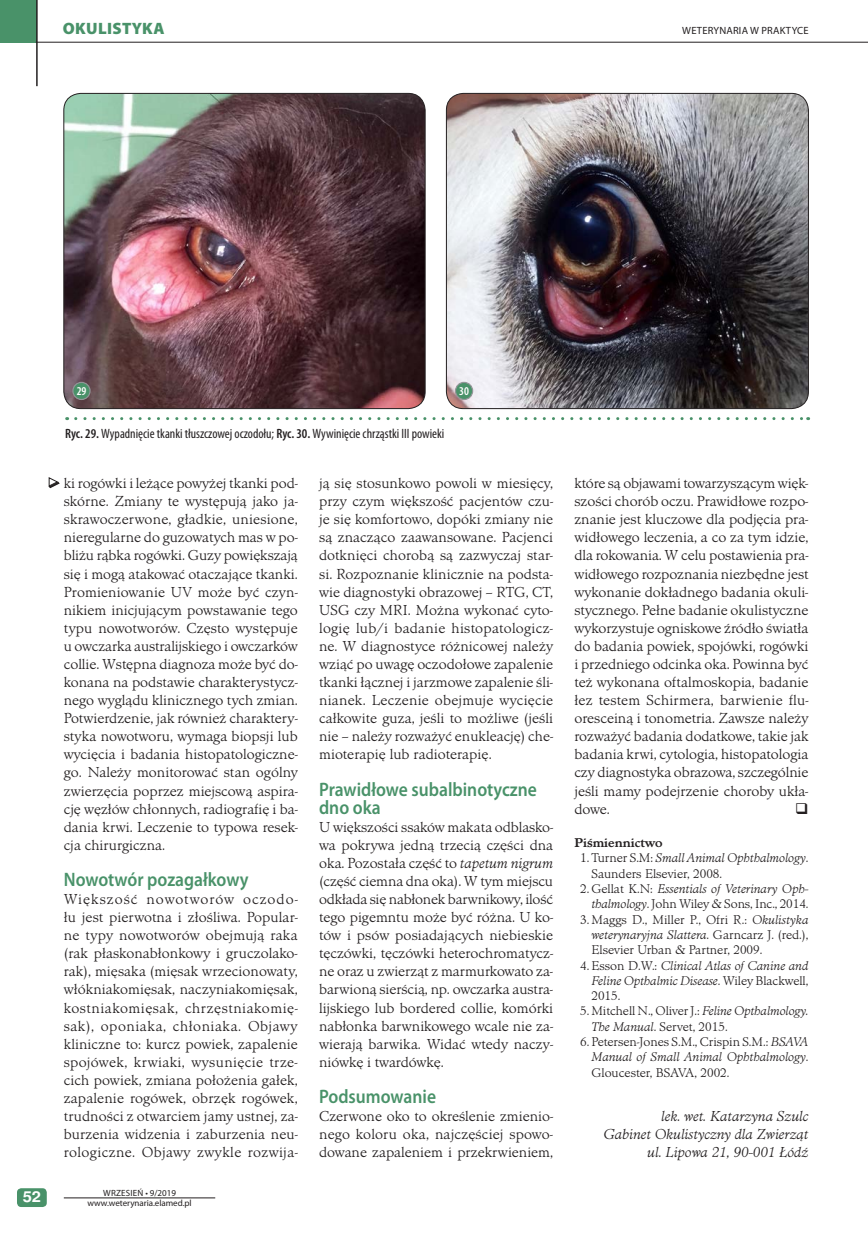
<style>
.page{position:relative;width:868px;height:1234px;background:#fff}
.page>*{position:absolute;margin:0;border:0;box-sizing:border-box;transform-origin:0 0}
.t1{font:600 19.5px/18.1px "Myriad Pro";color:#499269;scale:.9 1}
.t2{font:900 16.5px "Myriad Pro";letter-spacing:.02em;color:#499269}
.t3{font:300 15px/18px "Minister TCE";color:#231f20;text-align:justify}
.t4{font:italic 300 15px/18px "Minister TCE";color:#231f20;text-align:right}
.t5{font:700 15px "Nimbus San LCE";color:#fff;scale:1.1 1}
.t6{font:condensed 13.5px "Myriad Pro";color:#231f20}
.t7{font:300 13.2px/15.3px "Minister TCE";color:#231f20;text-align:justify}
.t8{font:italic 300 13.2px/15.3px "Minister TCE";letter-spacing:-.005em;color:#231f20;text-align:justify}
.t9{font:700 13.2px "Minister TCE";color:#231f20}
.t10{font:600 condensed 12px "Myriad Pro";color:#fff}
.t11{font:10.5px "Myriad Pro";letter-spacing:.02em;color:#231f20}
.t12{font:9px "Myriad Pro";letter-spacing:-.005em;color:#231f20}
.t13{font:9px "Myriad Pro";letter-spacing:.02em;color:#231f20}
.s1{font-weight:600}
.s2{font-style:italic}
.s3{font-style:normal}
</style>
<div class="page">
<div style="left:0;top:0;width:37px;height:42px;background:#499269"></div>
<hr style="left:36px;top:0;width:2px;height:86px;background:#231f20">
<hr style="left:36px;top:42px;width:831px;height:1px;background:#231f20">
<div style="left:17px;top:1187px;width:30px;height:19px;background:#499269;border-radius:4px"></div>
<hr style="left:64px;top:1197px;width:151px;height:1px;background:#231f20">
<img style="left:64px;top:93px;width:361px;height:315px">
<div style="left:63px;top:93px;width:362px;height:316px;border:1px solid #231f20;border-radius:17px"></div>
<img style="left:446px;top:93px;width:362px;height:315px">
<div style="left:446px;top:93px;width:362px;height:316px;border:1px solid #231f20;border-radius:17px"></div>
<svg style="left:76px;top:417px;width:732px;height:3px"></svg>
<div style="left:73px;top:382px;width:17px;height:17px;background:#499269;border-radius:50%"></div>
<div style="left:72px;top:382px;width:19px;height:18px;border:1px solid #939598;border-radius:50%"></div>
<div style="left:455px;top:382px;width:17px;height:17px;background:#499269;border-radius:50%"></div>
<div style="left:455px;top:382px;width:18px;height:18px;border:1px solid #939598;border-radius:50%"></div>
<svg style="left:48px;top:477px;width:11px;height:10px"></svg>
<svg style="left:49px;top:482px;width:10px;height:5px"></svg>
<div style="left:49px;top:482px;width:10px;height:6px;border:1px solid #231f20"></div>
<p class="t2" style="left:63px;top:19px;width:103px">OKULISTYKA</p>
<p class="t11" style="left:682px;top:25px;width:128px">WETERYNARIA W PRAKTYCE</p>
<p class="t5" style="left:23px;top:1187px;width:18px">52</p>
<p class="t10" style="left:77px;top:384px;width:11px">29</p>
<p class="t10" style="left:459px;top:384px;width:11px">30</p>
<p class="t6" style="left:65px;top:426px;width:380px"><span class="s1">Ryc. 29.</span> Wypadnięcie tkanki tłuszczowej oczodołu; <span class="s1">Ryc. 30.</span> Wywinięcie chrząstki III powieki</p>
<p class="t3" style="left:64px;top:474px;width:235px">ki rogówki i leżące powyżej tkanki pod&shy;skórne. Zmiany te występują jako ja&shy;skrawoczerwone, gładkie, uniesione, nieregularne do guzowatych mas w po&shy;bliżu rąbka rogówki. Guzy powiększają się i mogą atakować otaczające tkanki.<br>Promieniowanie UV może być czyn&shy;nikiem inicjującym powstawanie tego typu nowotworów. Często występuje u owczarka australijskiego i owczarków collie. Wstępna diagnoza może być do&shy;konana na podstawie charakterystycz&shy;nego wyglądu klinicznego tych zmian.<br>Potwierdzenie, jak również charaktery&shy;styka nowotworu, wymaga biopsji lub wycięcia i badania histopatologiczne&shy;go. Należy monitorować stan ogólny zwierzęcia poprzez miejscową aspira&shy;cję węzłów chłonnych, radiografię i ba&shy;dania krwi. Leczenie to typowa resek&shy;cja chirurgiczna.</p>
<h1 class="t1" style="left:64px;top:870px;width:207px">Nowotwór pozagałkowy</h1>
<p class="t3" style="left:64px;top:890px;width:235px">Większość nowotworów oczodo&shy;łu jest pierwotna i złośliwa. Popular&shy;ne typy nowotworów obejmują raka (rak płaskonabłonkowy i gruczolako&shy;rak), mięsaka (mięsak wrzecionowaty, włókniakomięsak, naczyniakomięsak, kostniakomięsak, chrzęstniakomię&shy;sak), oponiaka, chłoniaka. Objawy kliniczne to: kurcz powiek, zapalenie spojówek, krwiaki, wysunięcie trze&shy;cich powiek, zmiana położenia gałek, zapalenie rogówek, obrzęk rogówek, trudności z otwarciem jamy ustnej, za&shy;burzenia widzenia i zaburzenia neu&shy;rologiczne. Objawy zwykle rozwija-</p>
<p class="t13" style="left:103px;top:1187px;width:74px">WRZESIEŃ • 9/2019</p>
<p class="t12" style="left:87px;top:1197px;width:106px">www.weterynaria.elamed.pl</p>
<p class="t3" style="left:319px;top:474px;width:236px">ją się stosunkowo powoli w miesięcy, przy czym większość pacjentów czu&shy;je się komfortowo, dopóki zmiany nie są znacząco zaawansowane. Pacjenci dotknięci chorobą są zazwyczaj star&shy;si. Rozpoznanie klinicznie na podsta&shy;wie diagnostyki obrazowej – RTG, CT, USG czy MRI. Można wykonać cyto&shy;logię lub/i badanie histopatologicz&shy;ne. W diagnostyce różnicowej należy wziąć po uwagę oczodołowe zapalenie tkanki łącznej i jarzmowe zapalenie śli&shy;nianek. Leczenie obejmuje wycięcie całkowite guza, jeśli to możliwe (jeśli nie – należy rozważyć enukleację) che&shy;mioterapię lub radioterapię.</p>
<h1 class="t1" style="left:319px;top:780px;width:243px">Prawidłowe subalbinotyczne dno oka</h1>
<p class="t3" style="left:319px;top:817px;width:235px">U większości ssaków makata odblasko&shy;wa pokrywa jedną trzecią części dna oka. Pozostała część to <span class="s2">tapetum nigrum </span>(część ciemna dna oka). W tym miejscu odkłada się nabłonek barwnikowy, ilość tego pigemntu może być różna. U ko&shy;tów i psów posiadających niebieskie tęczówki, tęczówki heterochromatycz&shy;ne oraz u zwierząt z marmurkowato za&shy;barwioną sierścią, np. owczarka austra&shy;lijskiego lub bordered collie, komórki nabłonka barwnikowego wcale nie za&shy;wierają barwika. Widać wtedy naczy&shy;niówkę i twardówkę.</p>
<h1 class="t1" style="left:319px;top:1087px;width:131px">Podsumowanie</h1>
<p class="t3" style="left:319px;top:1107px;width:235px">Czerwone oko to określenie zmienio&shy;nego koloru oka, najczęściej spowo&shy;dowane zapaleniem i przekrwieniem,</p>
<p class="t3" style="left:574px;top:474px;width:235px">które są objawami towarzyszącym więk&shy;szości chorób oczu. Prawidłowe rozpo&shy;znanie jest kluczowe dla podjęcia pra&shy;widłowego leczenia, a co za tym idzie, dla rokowania. W celu postawienia pra&shy;widłowego rozpoznania niezbędne jest wykonanie dokładnego badania okuli&shy;stycznego. Pełne badanie okulistyczne wykorzystuje ogniskowe źródło światła do badania powiek, spojówki, rogówki i przedniego odcinka oka. Powinna być też wykonana oftalmoskopia, badanie łez testem Schirmera, barwienie flu&shy;oresceiną i tonometria. Zawsze należy rozważyć badania dodatkowe, takie jak badania krwi, cytologia, histopatologia czy diagnostyka obrazowa, szczególnie jeśli mamy podejrzenie choroby ukła&shy;dowe.</p>
<p class="t9" style="left:574px;top:835px;width:90px">Piśmiennictwo</p>
<p class="t8" style="left:580px;top:850px;width:230px"><span class="s3">1. Turner S.M:</span> Small Animal Ophthalmology<span class="s3">.</span></p>
<p class="t7" style="left:591px;top:865px;width:132px">Saunders Elsevier, 2008.</p>
<p class="t8" style="left:580px;top:881px;width:230px"><span class="s3">2.Gellat K.N:</span> Essentials of Veterinary Oph-</p>
<p class="t7" style="left:591px;top:896px;width:218px"><span class="s2">thalmology</span>. John Wiley &amp; Sons, Inc., 2014.</p>
<p class="t7" style="left:591px;top:911px;width:218px;text-indent:-11px">3. Maggs D., Miller P., Ofri R.: <span class="s2">Okulistyka weterynaryjna Slattera</span>. Garncarz J. (red.), Elsevier Urban &amp; Partner, 2009.</p>
<p class="t8" style="left:591px;top:957px;width:218px;text-indent:-11px"><span class="s3">4. Esson D.W.:</span> Clinical Atlas of Canine and Feline Opthalmic Disease<span class="s3">. Wiley Blackwell, 2015.</span></p>
<p class="t7" style="left:591px;top:1003px;width:218px;text-indent:-11px">5. Mitchell N., Oliver J.: <span class="s2">Feline Opthalmology.<br>The Manual</span>. Servet, 2015.</p>
<p class="t7" style="left:591px;top:1034px;width:218px;text-indent:-11px">6. Petersen-Jones S.M., Crispin S.M.: <span class="s2">BSAVA Manual of Small Animal Ophthalmology</span>.<br>Gloucester, BSAVA, 2002.</p>
<p class="t4" style="left:603px;top:1107px;width:206px">lek. wet. Katarzyna Szulc<br>Gabinet Okulistyczny dla Zwierząt ul. Lipowa 21, 90-001 Łódź</p>
</div>
